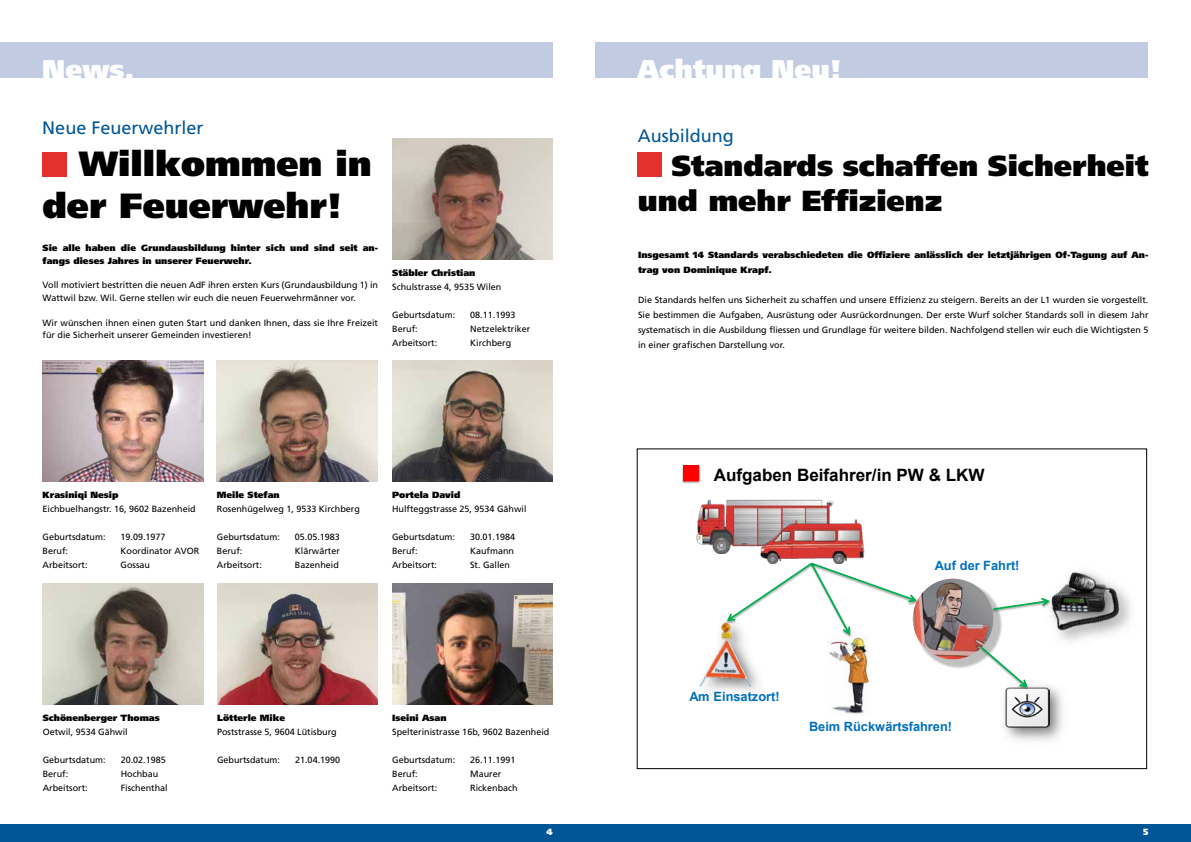
<style>
.page{position:relative;width:1191px;height:842px;background:#fff}
.page>*{position:absolute;margin:0;border:0;box-sizing:border-box;transform-origin:0 0}
.t1{font:900 35px/42px "Frutiger";color:#000}
.t2{font:900 29px/34.8px "Frutiger";color:#000}
.t3{font:900 27px "Frutiger";color:#fff}
.t4{font:18px "Frutiger";color:#005596}
.t5{font:700 17.1px "Arial";color:#000}
.t6{font:700 12.8px "Arial";color:#0070c0}
.t7{font:9px/15px "Frutiger";color:#000}
.t8{font:900 9px/12.5px "Frutiger";color:#000}
.t9{font:900 9px "Frutiger";color:#fff}
</style>
<div class="page">
<div style="left:0;top:824px;width:1191px;height:18px;background:#005596"></div>
<div style="left:0;top:43px;width:553px;height:35px;background:#c1cce2"></div>
<img style="left:217px;top:361px;width:160px;height:121px">
<img style="left:392px;top:361px;width:161px;height:121px">
<div style="left:42px;top:152px;width:24px;height:24px;background:#e4312b"></div>
<img style="left:43px;top:361px;width:160px;height:121px">
<img style="left:217px;top:583px;width:161px;height:121px">
<img style="left:392px;top:583px;width:161px;height:121px">
<img style="left:43px;top:583px;width:160px;height:121px">
<img style="left:392px;top:138px;width:161px;height:121px">
<img style="left:829px;top:637px;width:42px;height:77px">
<img style="left:1049px;top:571px;width:71px;height:60px">
<img style="left:919px;top:580px;width:83px;height:88px">
<img style="left:912px;top:579px;width:81px;height:80px;border-radius:50%">
<img style="left:1004px;top:685px;width:59px;height:56px">
<img style="left:1005px;top:687px;width:44px;height:41px">
<img style="left:916px;top:580px;width:11px;height:32px">
<img style="left:978px;top:645px;width:60px;height:54px">
<svg style="left:981px;top:647px;width:46px;height:40px"></svg>
<img style="left:990px;top:592px;width:70px;height:22px">
<svg style="left:993px;top:598px;width:56px;height:12px"></svg>
<img style="left:828px;top:635px;width:32px;height:11px">
<svg style="left:741px;top:563px;width:175px;height:72px"></svg>
<img style="left:726px;top:610px;width:55px;height:83px">
<img style="left:699px;top:621px;width:60px;height:70px">
<img style="left:696px;top:499px;width:138px;height:54px">
<img style="left:758px;top:518px;width:106px;height:45px">
<img style="left:682px;top:465px;width:19px;height:19px">
<div style="left:683px;top:466px;width:15px;height:15px;background:#f00"></div>
<div style="left:683px;top:466px;width:16px;height:15px;border:1px solid #f00"></div>
<div style="left:636px;top:448px;width:511px;height:321px;border:1px solid #000"></div>
<div style="left:595px;top:43px;width:553px;height:35px;background:#c1cce2"></div>
<div style="left:638px;top:152px;width:24px;height:24px;background:#e4312b"></div>
<h3 class="t3" style="left:42px;top:53px;width:94px">News.</h3>
<h3 class="t4" style="left:42px;top:118px;width:163px">Neue Feuerwehrler</h3>
<h1 class="t1" style="left:42px;top:143px;width:331px;text-indent:37px">Willkommen in der Feuerwehr!</h1>
<p class="t8" style="left:43px;top:242px;width:337px">Sie alle haben die Grundausbildung hinter sich und sind seit an&shy;fangs dieses Jahres in unserer Feuerwehr.</p>
<p class="t7" style="left:43px;top:279px;width:337px;line-height:12.5px">Voll motiviert bestritten die neuen AdF ihren ersten Kurs (Grundausbildung 1) in<br>Wattwil bzw. Wil. Gerne stellen wir euch die neuen Feuerwehrmänner vor.</p>
<p class="t7" style="left:43px;top:316px;width:337px;line-height:12.5px">Wir wünschen ihnen einen guten Start und danken Ihnen, dass sie Ihre Freizeit für die Sicherheit unserer Gemeinden investieren!</p>
<p class="t8" style="left:392px;top:266px;width:85px">Stäbler Christian</p>
<p class="t7" style="left:392px;top:279px;width:111px">Schulstrasse 4, 9535 Wilen</p>
<p class="t7" style="left:392px;top:307px;width:65px">Geburtsdatum:</p>
<p class="t7" style="left:470px;top:307px;width:47px">08.11.1993</p>
<p class="t7" style="left:392px;top:321px;width:27px">Beruf:</p>
<p class="t7" style="left:470px;top:321px;width:62px">Netzelektriker</p>
<p class="t7" style="left:392px;top:335px;width:47px">Arbeitsort:</p>
<p class="t7" style="left:470px;top:335px;width:43px">Kirchberg</p>
<p class="t8" style="left:43px;top:489px;width:77px">Krasiniqi Nesip</p>
<p class="t7" style="left:43px;top:502px;width:155px">Eichbuelhangstr. 16, 9602 Bazenheid</p>
<p class="t7" style="left:43px;top:530px;width:65px">Geburtsdatum:</p>
<p class="t7" style="left:121px;top:530px;width:47px">19.09.1977</p>
<p class="t7" style="left:43px;top:544px;width:27px">Beruf:</p>
<p class="t7" style="left:121px;top:544px;width:80px">Koordinator AVOR</p>
<p class="t7" style="left:43px;top:558px;width:47px">Arbeitsort:</p>
<p class="t7" style="left:121px;top:558px;width:31px">Gossau</p>
<p class="t8" style="left:217px;top:489px;width:64px">Meile Stefan</p>
<p class="t7" style="left:217px;top:502px;width:145px">Rosenhügelweg 1, 9533 Kirchberg</p>
<p class="t7" style="left:217px;top:530px;width:65px">Geburtsdatum:</p>
<p class="t7" style="left:295px;top:530px;width:47px">05.05.1983</p>
<p class="t7" style="left:217px;top:544px;width:27px">Beruf:</p>
<p class="t7" style="left:295px;top:544px;width:47px">Klärwärter</p>
<p class="t7" style="left:217px;top:558px;width:47px">Arbeitsort:</p>
<p class="t7" style="left:295px;top:558px;width:46px">Bazenheid</p>
<p class="t8" style="left:392px;top:489px;width:70px">Portela David</p>
<p class="t7" style="left:392px;top:502px;width:136px">Hulfteggstrasse 25, 9534 Gähwil</p>
<p class="t7" style="left:392px;top:530px;width:65px">Geburtsdatum:</p>
<p class="t7" style="left:470px;top:530px;width:47px">30.01.1984</p>
<p class="t7" style="left:392px;top:544px;width:27px">Beruf:</p>
<p class="t7" style="left:470px;top:544px;width:46px">Kaufmann</p>
<p class="t7" style="left:392px;top:558px;width:47px">Arbeitsort:</p>
<p class="t7" style="left:470px;top:558px;width:42px">St. Gallen</p>
<h3 class="t3" style="left:637px;top:53px;width:206px">Achtung Neu!</h3>
<h3 class="t4" style="left:638px;top:125px;width:97px">Ausbildung</h3>
<h2 class="t2" style="left:638px;top:148px;width:512px;text-indent:34px">Standards schaffen Sicherheit und mehr Effizienz</h2>
<p class="t8" style="left:638px;top:247px;width:512px;line-height:15px">Insgesamt 14 Standards verabschiedeten die Offiziere anlässlich der letztjährigen Of-Tagung auf An&shy;trag von Dominique Krapf.</p>
<p class="t7" style="left:638px;top:292px;width:512px;text-align:justify">Die Standards helfen uns Sicherheit zu schaffen und unsere Effizienz zu steigern. Bereits an der L1 wurden sie vorgestellt.<br>Sie bestimmen die Aufgaben, Ausrüstung oder Ausrückordnungen. Der erste Wurf solcher Standards soll in diesem Jahr systematisch in die Ausbildung fliessen und Grundlage für weitere bilden. Nachfolgend stellen wir euch die Wichtigsten 5 in einer grafischen Darstellung vor.</p>
<h3 class="t5" style="left:713px;top:464px;width:272px">Aufgaben Beifahrer/in PW &amp; LKW</h3>
<h3 class="t6" style="left:935px;top:556px;width:86px">Auf der Fahrt!</h3>
<p class="t8" style="left:43px;top:711px;width:119px">Schönenberger Thomas</p>
<p class="t7" style="left:43px;top:724px;width:87px">Oetwil, 9534 Gähwil</p>
<p class="t7" style="left:43px;top:752px;width:65px">Geburtsdatum:</p>
<p class="t7" style="left:121px;top:752px;width:47px">20.02.1985</p>
<p class="t7" style="left:43px;top:766px;width:27px">Beruf:</p>
<p class="t7" style="left:121px;top:766px;width:39px">Hochbau</p>
<p class="t7" style="left:43px;top:780px;width:47px">Arbeitsort:</p>
<p class="t7" style="left:121px;top:780px;width:49px">Fischenthal</p>
<p class="t8" style="left:217px;top:711px;width:70px">Lötterle Mike</p>
<p class="t7" style="left:217px;top:724px;width:121px">Poststrasse 5, 9604 Lütisburg</p>
<p class="t7" style="left:217px;top:752px;width:65px">Geburtsdatum:</p>
<p class="t7" style="left:295px;top:752px;width:47px">21.04.1990</p>
<p class="t8" style="left:392px;top:711px;width:56px">Iseini Asan</p>
<p class="t7" style="left:392px;top:724px;width:159px">Spelterinistrasse 16b, 9602 Bazenheid</p>
<p class="t7" style="left:392px;top:752px;width:65px">Geburtsdatum:</p>
<p class="t7" style="left:470px;top:752px;width:47px">26.11.1991</p>
<p class="t7" style="left:392px;top:766px;width:27px">Beruf:</p>
<p class="t7" style="left:470px;top:766px;width:33px">Maurer</p>
<p class="t7" style="left:392px;top:780px;width:47px">Arbeitsort:</p>
<p class="t7" style="left:470px;top:780px;width:49px">Rickenbach</p>
<h3 class="t6" style="left:689px;top:688px;width:92px">Am Einsatzort!</h3>
<h3 class="t6" style="left:809px;top:718px;width:144px">Beim Rückwärtsfahren!</h3>
<p class="t9" style="left:546px;top:827px;width:8px">4</p>
<p class="t9" style="left:1143px;top:827px;width:7px">5</p>
</div>
